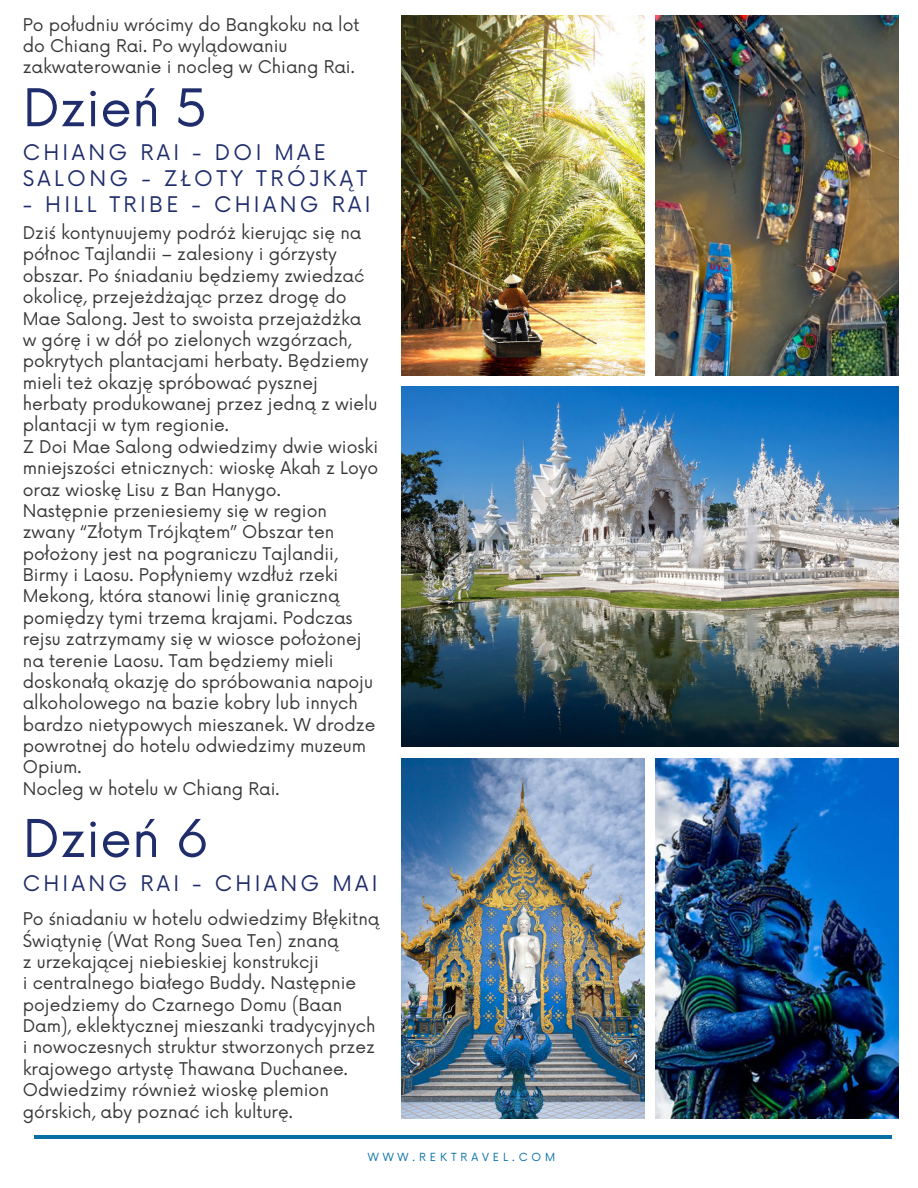
<style>
.page{position:relative;width:918px;height:1188px;background:#fff}
.page>*{position:absolute;margin:0;border:0;box-sizing:border-box;transform-origin:0 0}
.t1{font:50.7px "Now";color:#1f2d6c}
.t2{font:21px/25.8px "Now";letter-spacing:.16em;color:#1f2d6c}
.t3{font:17.1px/21.3px "Now";color:#373737}
.t4{font:10.95px "Now";letter-spacing:.36em;color:#086fa5}
</style>
<div class="page">
<hr style="left:35px;top:1136px;width:857px;height:3px;background:#086fa5">
<img style="left:656px;top:16px;width:243px;height:360px">
<img style="left:402px;top:758px;width:243px;height:360px">
<img style="left:656px;top:758px;width:243px;height:360px">
<img style="left:402px;top:387px;width:497px;height:360px">
<img style="left:402px;top:16px;width:243px;height:360px">
<p class="t3" style="left:23px;top:13px;width:338px">Po południu wrócimy do Bangkoku na lot do Chiang Rai. Po wylądowaniu zakwaterowanie i nocleg w Chiang Rai.</p>
<h1 class="t1" style="left:23px;top:67px;width:186px">Dzień 5</h1>
<p class="t2" style="left:23px;top:138px;width:346px">CHIANG RAI - DOI MAE<br>SALONG - ZŁOTY TRÓJKĄT</p>
<p class="t2" style="left:23px;top:190px;width:349px">- HILL TRIBE - CHIANG RAI</p>
<p class="t3" style="left:23px;top:221px;width:357px">Dziś kontynuujemy podróż kierując się na północ Tajlandii – zalesiony i górzysty obszar. Po śniadaniu będziemy zwiedzać okolicę, przejeżdżając przez drogę do Mae Salong. Jest to swoista przejażdżka w górę i w dół po zielonych wzgórzach, pokrytych plantacjami herbaty. Będziemy mieli też okazję spróbować pysznej herbaty produkowanej przez jedną z wielu plantacji w tym regionie.<br>Z Doi Mae Salong odwiedzimy dwie wioski mniejszości etnicznych: wioskę Akah z Loyo oraz wioskę Lisu z Ban Hanygo.<br>Następnie przeniesiemy się w region zwany “Złotym Trójkątem” Obszar ten położony jest na pograniczu Tajlandii, Birmy i Laosu. Popłyniemy wzdłuż rzeki Mekong, która stanowi linię graniczną pomiędzy tymi trzema krajami. Podczas rejsu zatrzymamy się w wiosce położonej na terenie Laosu. Tam będziemy mieli doskonałą okazję do spróbowania napoju alkoholowego na bazie kobry lub innych bardzo nietypowych mieszanek. W drodze powrotnej do hotelu odwiedzimy muzeum Opium.<br>Nocleg w hotelu w Chiang Rai.</p>
<h1 class="t1" style="left:23px;top:798px;width:188px">Dzień 6</h1>
<p class="t2" style="left:23px;top:869px;width:356px">CHIANG RAI - CHIANG MAI</p>
<p class="t3" style="left:23px;top:907px;width:358px">Po śniadaniu w hotelu odwiedzimy Błękitną Świątynię (Wat Rong Suea Ten) znaną<br>z urzekającej niebieskiej konstrukcji<br>i centralnego białego Buddy. Następnie pojedziemy do Czarnego Domu (Baan Dam), eklektycznej mieszanki tradycyjnych i nowoczesnych struktur stworzonych przez krajowego artystę Thawana Duchanee.<br>Odwiedzimy również wioskę plemion górskich, aby poznać ich kulturę.</p>
<p class="t4" style="left:368px;top:1149px;width:189px">WWW.REKTRAVEL.COM</p>
</div>
